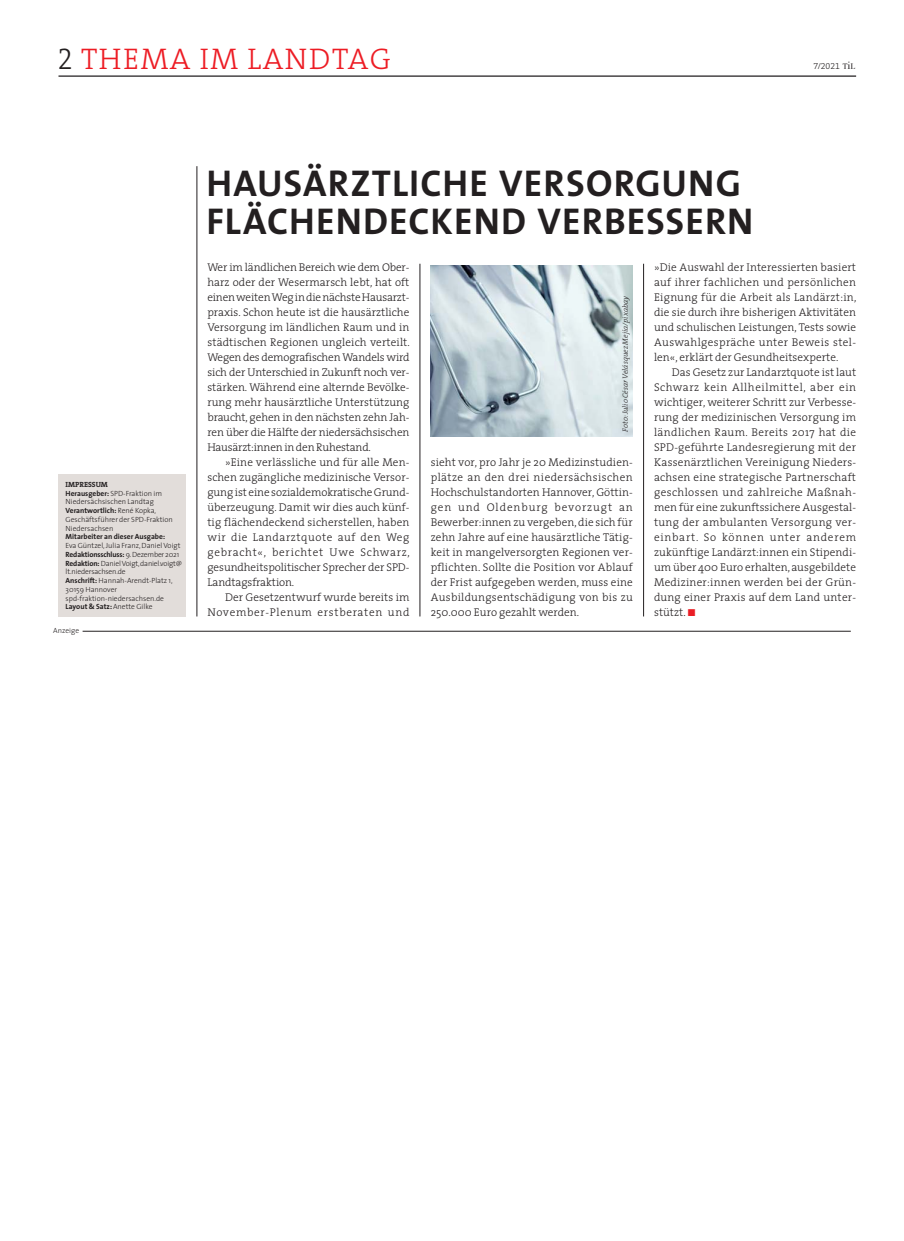
<style>
.page{position:relative;width:904px;height:1241px;background:#fff}
.page>*{position:absolute;margin:0;border:0;box-sizing:border-box;transform-origin:0 0}
.t1{font:37.5px/37.5px "The Sans Bold Caps";letter-spacing:.03em;color:#231f20}
.t2{font:30px "The Serif Light Caps";letter-spacing:.05em;color:#ed1c24}
.t3{font:300 11.25px/15px "The Serif";letter-spacing:.005em;color:#231f20;text-align:justify}
.t4{font:8.75px "The Serif Light Expert";color:#231f20}
.t5{font:300 7.5px/8.8px "The Sans";color:#231f20}
.t6{font:italic 300 7.5px "The Serif";letter-spacing:.005em;color:#231f20}
.t7{font:700 7.5px "The Sans";color:#231f20}
.t8{font:700 7.5px "The Serif";color:#231f20}
.s1{color:#231f20}
.s2{font-family:"Bodoni";font-size:8.5px}
.s3{font-family:"Bodoni";font-size:11.25px}
.s4{font-weight:700}
.s5{font-family:"European Pi Three";font-weight:400;font-size:10px;color:#ea1d25}
</style>
<div class="page">
<hr style="left:58px;top:75px;width:798px;height:2px;background:#231f20">
<hr style="left:83px;top:631px;width:767px;height:1px;background:#231f20">
<hr style="left:643px;top:264px;width:1px;height:352px;background:#231f20">
<hr style="left:420px;top:264px;width:1px;height:352px;background:#231f20">
<hr style="left:197px;top:166px;width:1px;height:450px;background:#231f20">
<div style="left:58px;top:474px;width:128px;height:142px;background:#e2ddda"></div>
<img style="left:431px;top:266px;width:201px;height:170px">
<h2 class="t2" style="left:58px;top:41px;width:335px"><span class="s1">2</span> THEMA IM LANDTAG</h2>
<h1 class="t1" style="left:206px;top:164px;width:548px">HAUSÄRZTLICHE VERSORGUNG<br>FLÄCHENDECKEND VERBESSERN</h1>
<p class="t4" style="left:813px;top:60px;width:43px">7/2021 <span class="s2">T</span><span class="s3">i</span><span class="s2">L</span></p>
<p class="t8" style="left:66px;top:480px;width:44px">IMPRESSUM</p>
<p class="t5" style="left:66px;top:489px;width:109px"><span class="s4">Herausgeber:</span> SPD-Fraktion im<br>Niedersächsischen Landtag<br><span class="s4">Verantwortlich:</span> René Kopka,<br>Geschäftsführer der SPD-Fraktion<br>Niedersachsen</p>
<p class="t7" style="left:66px;top:533px;width:101px">Mitarbeiter an dieser Ausgabe:</p>
<p class="t5" style="left:66px;top:542px;width:118px">Eva Güntzel, Julia Franz, Daniel Voigt<br><span class="s4">Redaktionsschluss:</span> 9. Dezember 2021<br><span class="s4">Redaktion:</span> Daniel Voigt, daniel.voigt@ lt.niedersachsen.de<br><span class="s4">Anschrift:</span> Hannah-Arendt-Platz 1,<br>30159 Hannover spd-fraktion-niedersachsen.de<br><span class="s4">Layout &amp; Satz:</span> Anette Gilke</p>
<p class="t5" style="left:53px;top:626px;width:27px">Anzeige</p>
<p class="t3" style="left:207px;top:260px;width:204px">Wer im ländlichen Bereich wie dem Ober&shy;harz oder der Wesermarsch lebt, hat oft einen weiten Weg in die nächste Hausarzt&shy;praxis. Schon heute ist die hausärztliche Versorgung im ländlichen Raum und in städtischen Regionen ungleich verteilt.<br>Wegen des demografischen Wandels wird sich der Unterschied in Zukunft noch ver&shy;stärken. Während eine alternde Bevölke&shy;rung mehr hausärztliche Unterstützung braucht, gehen in den nächsten zehn Jah&shy;ren über die Hälfte der niedersächsischen Hausärzt:innen in den Ruhestand.</p>
<p class="t3" style="left:207px;top:455px;width:204px;text-indent:18px">»Eine verlässliche und für alle Men&shy;schen zugängliche medizinische Versor&shy;gung ist eine sozialdemokratische Grund&shy;überzeugung. Damit wir dies auch künf&shy;tig flächendeckend sicherstellen, haben wir die Landarztquote auf den Weg gebracht«, berichtet Uwe Schwarz, gesundheitspolitischer Sprecher der SPD-Landtagsfraktion.</p>
<p class="t3" style="left:207px;top:590px;width:203px;text-align:right">Der Gesetzentwurf wurde bereits im<br>November-Plenum erstberaten und</p>
<p class="t6" style="left:621px;top:432px;width:137px;rotate:-90deg">Foto: Julio César Velásquez Mejía/pixabay</p>
<p class="t3" style="left:431px;top:455px;width:203px">sieht vor, pro Jahr je 20 Medizinstudien&shy;plätze an den drei niedersächsischen Hochschulstandorten Hannover, Göttin&shy;gen und Oldenburg bevorzugt an Bewerber:innen zu vergeben, die sich für zehn Jahre auf eine hausärztliche Tätig&shy;keit in mangelversorgten Regionen ver&shy;pflichten. Sollte die Position vor Ablauf der Frist aufgegeben werden, muss eine Ausbildungsentschädigung von bis zu 250.000 Euro gezahlt werden.</p>
<p class="t3" style="left:654px;top:260px;width:204px">»Die Auswahl der Interessierten basiert auf ihrer fachlichen und persönlichen Eignung für die Arbeit als Landärzt:in, die sie durch ihre bisherigen Aktivitäten und schulischen Leistungen, Tests sowie Auswahlgespräche unter Beweis stel&shy;len«, erklärt der Gesundheitsexperte.</p>
<p class="t3" style="left:654px;top:365px;width:203px;text-indent:18px">Das Gesetz zur Landarztquote ist laut Schwarz kein Allheilmittel, aber ein wichtiger, weiterer Schritt zur Verbesse&shy;rung der medizinischen Versorgung im ländlichen Raum. Bereits 2017 hat die SPD-geführte Landesregierung mit der Kassenärztlichen Vereinigung Nieders&shy;achsen eine strategische Partnerschaft geschlossen und zahlreiche Maßnah&shy;men für eine zukunftssichere Ausgestal&shy;tung der ambulanten Versorgung ver&shy;einbart. So können unter anderem zukünftige Landärzt:innen ein Stipendi&shy;um über 400 Euro erhalten, ausgebildete Mediziner:innen werden bei der Grün&shy;dung einer Praxis auf dem Land unter&shy;stützt. <span class="s5">-</span></p>
</div>
